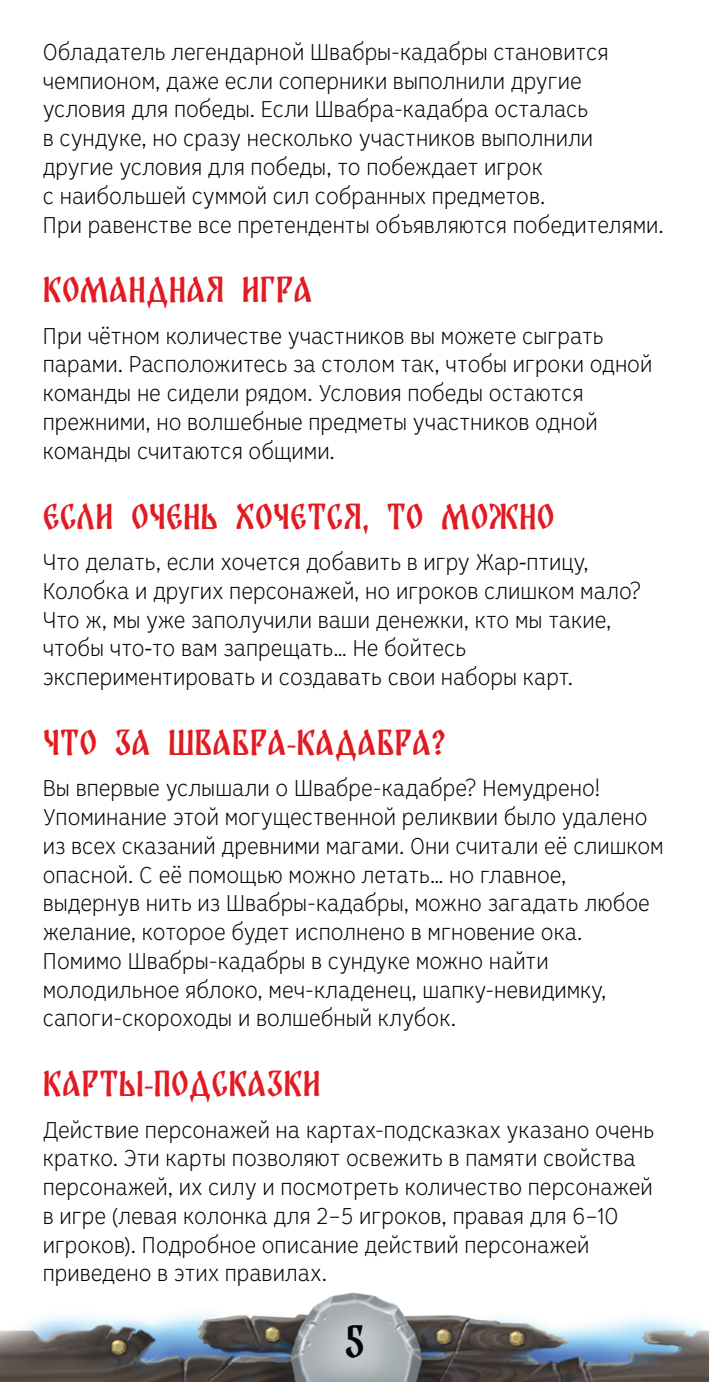
<style>
.page{position:relative;width:709px;height:1382px;background:#fff}
.page>*{position:absolute;margin:0;border:0;box-sizing:border-box;transform-origin:0 0}
.t1{font:40px "Balkara Free Condensed npoekmu.me Regular";color:#040503}
.t2{font:31.25px "Balkara Free Condensed npoekmu.me Regular";color:#e21a21}
.t3{font:100 23.75px/28.8px "Leto Sans Condensed";color:#040503}
.s1{font-family:"Myriad Pro";font-weight:400}
.s2{font-family:"Myriad Pro"}
</style>
<div class="page">
<img style="left:0;top:1293px;width:709px;height:89px">
<p class="t3" style="left:43px;top:38px;width:622px">Обладатель легендарной Швабры-кадабры становится чемпионом, даже если соперники выполнили другие условия для победы. Если Швабра-кадабра осталась<br>в сундуке, но сразу несколько участников выполнили другие условия для победы, то побеждает игрок<br>с наибольшей суммой сил собранных предметов.<br>При равенстве все претенденты объявляются победителями.</p>
<h2 class="t2" style="left:43px;top:272px;width:271px">КОМАНДНАЯ ИГРА</h2>
<p class="t3" style="left:43px;top:321px;width:611px">При чётном количестве участников вы можете сыграть парами. Расположитесь за столом так, чтобы игроки одной команды не сидели рядом. Условия победы остаются прежними, но волшебные предметы участников одной команды считаются общими.</p>
<h2 class="t2" style="left:43px;top:498px;width:513px">ЕСЛИ ОЧЕНЬ ХОЧЕТСЯ, ТО МОЖНО</h2>
<p class="t3" style="left:43px;top:548px;width:600px">Что делать, если хочется добавить в игру Жар<span class="s1">-</span>птицу, Колобка и других персонажей, но игроков слишком мало?<br>Что ж, мы уже заполучили ваши денежки, кто мы такие, чтобы что<span class="s1">-</span>то вам запрещать… Не бойтесь экспериментировать и создавать свои наборы карт.</p>
<h2 class="t2" style="left:43px;top:724px;width:405px">ЧТО ЗА ШВАБРА<span class="s2">-</span>КАДАБРА?</h2>
<p class="t3" style="left:43px;top:774px;width:622px">Вы впервые услышали о Швабре-кадабре? Немудрено!<br>Упоминание этой могущественной реликвии было удалено из всех сказаний древними магами. Они считали её слишком опасной. С её помощью можно летать… но главное, выдернув нить из Швабры-кадабры, можно загадать любое желание, которое будет исполнено в мгновение ока.<br>Помимо Швабры-кадабры в сундуке можно найти молодильное яблоко, меч-кладенец, шапку-невидимку, сапоги-скороходы и волшебный клубок.</p>
<h2 class="t2" style="left:43px;top:1065px;width:279px">КАРТЫ<span class="s2">-</span>ПОДСКАЗКИ</h2>
<p class="t3" style="left:43px;top:1115px;width:613px">Действие персонажей на картах-подсказках указано очень кратко. Эти карты позволяют освежить в памяти свойства персонажей, их силу и посмотреть количество персонажей в игре (левая колонка для 2–5 игроков, правая для 6–10 игроков). Подробное описание действий персонажей приведено в этих правилах.</p>
<h1 class="t1" style="left:344px;top:1317px;width:22px">5</h1>
</div>
